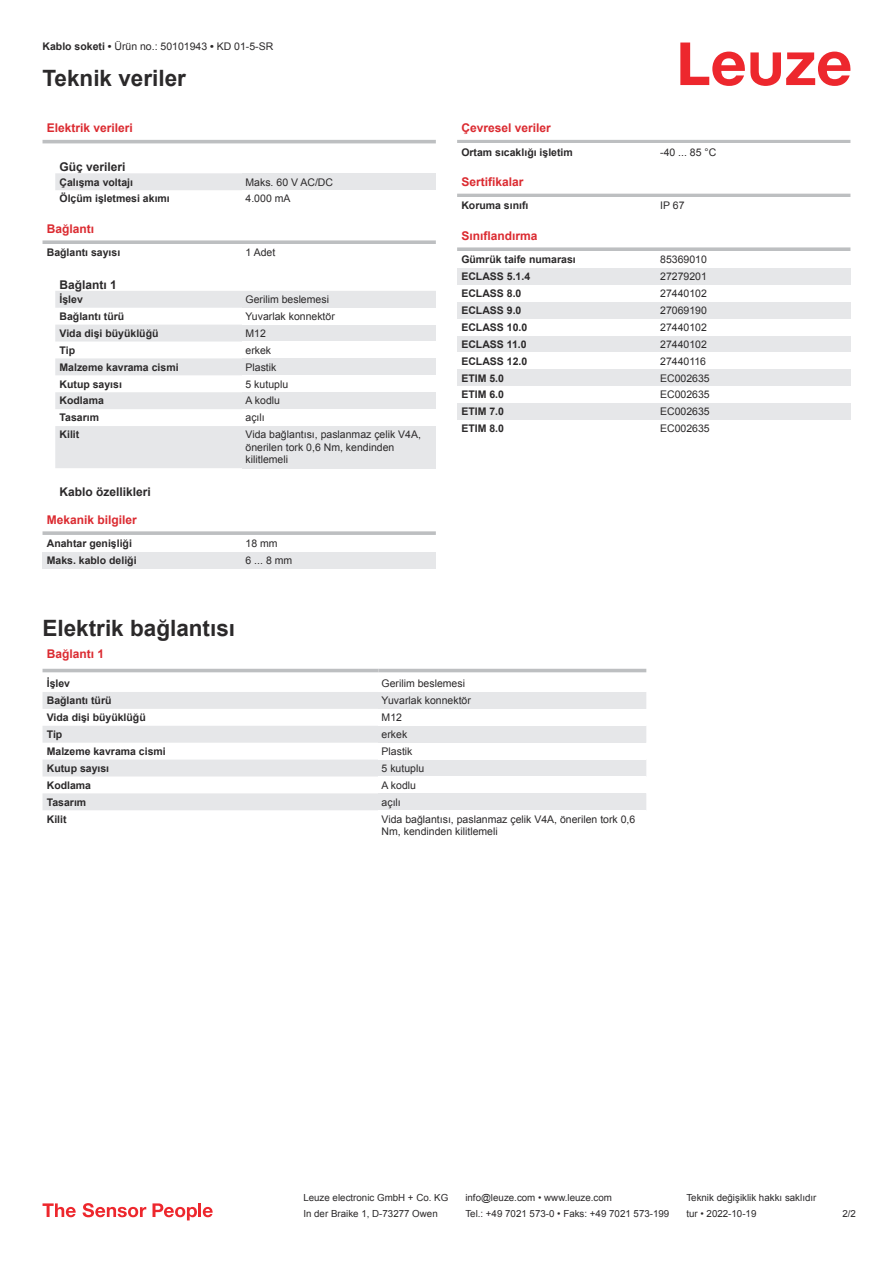
<style>
.page{position:relative;width:893px;height:1263px;background:#fff}
.page>*{position:absolute;margin:0;border:0;box-sizing:border-box;transform-origin:0 0}
.t1{font:700 22.5px "Arial";color:#2b292a}
.t2{font:700 12px "Arial";color:#db2a30}
.t3{font:700 12px "Arial";color:#2b292a}
.t4{font:10.5px/12.6px "Arial";color:#2b292a}
.t5{font:700 10.5px "Arial";color:#2b292a}
.t6{font:9.75px "Arial";color:#2b292a}
.s1{font-weight:700}
</style>
<div class="page">
<svg style="left:680px;top:43px;width:170px;height:43px"></svg>
<svg style="left:55px;top:173px;width:381px;height:296px"></svg>
<hr style="left:43px;top:140px;width:393px;height:3px;background:#bdbfc1">
<div style="left:242px;top:173px;width:194px;height:17px;background:#e6e7e9"></div>
<div style="left:242px;top:190px;width:194px;height:17px;background:#fff"></div>
<div style="left:43px;top:224px;width:393px;height:18px;background:#fff"></div>
<svg style="left:43px;top:240px;width:393px;height:4px;background:#c4c6c7"></svg>
<div style="left:43px;top:244px;width:199px;height:17px;background:#fff"></div>
<div style="left:242px;top:244px;width:194px;height:17px;background:#fff"></div>
<div style="left:242px;top:291px;width:194px;height:17px;background:#e6e7e9"></div>
<div style="left:242px;top:308px;width:194px;height:17px;background:#fff"></div>
<div style="left:242px;top:325px;width:194px;height:16px;background:#e6e7e9"></div>
<div style="left:242px;top:341px;width:194px;height:17px;background:#fff"></div>
<div style="left:242px;top:358px;width:194px;height:17px;background:#e6e7e9"></div>
<div style="left:242px;top:375px;width:194px;height:17px;background:#fff"></div>
<div style="left:242px;top:392px;width:194px;height:17px;background:#e6e7e9"></div>
<div style="left:242px;top:409px;width:194px;height:17px;background:#fff"></div>
<div style="left:242px;top:426px;width:194px;height:42px;background:#e6e7e9"></div>
<svg style="left:43px;top:531px;width:393px;height:4px;background:#c3c5c7"></svg>
<div style="left:43px;top:552px;width:199px;height:17px;background:#e6e7e9"></div>
<div style="left:242px;top:552px;width:194px;height:17px;background:#e6e7e9"></div>
<svg style="left:43px;top:668px;width:603px;height:5px"></svg>
<svg style="left:43px;top:692px;width:335px;height:118px;fill:#e6e7e9"></svg>
<hr style="left:43px;top:669px;width:335px;height:3px;background:#bdbfc1">
<hr style="left:378px;top:669px;width:268px;height:3px;background:#bdbfc1">
<div style="left:378px;top:692px;width:268px;height:17px;background:#e6e7e9"></div>
<div style="left:378px;top:726px;width:268px;height:17px;background:#e6e7e9"></div>
<div style="left:378px;top:759px;width:268px;height:17px;background:#e6e7e9"></div>
<div style="left:378px;top:793px;width:268px;height:17px;background:#e6e7e9"></div>
<hr style="left:457px;top:140px;width:393px;height:3px;background:#bdbfc1">
<hr style="left:457px;top:194px;width:393px;height:3px;background:#bdbfc1">
<svg style="left:457px;top:247px;width:393px;height:4px;background:#c4c6c7"></svg>
<div style="left:457px;top:268px;width:200px;height:17px;background:#e6e7e9"></div>
<div style="left:657px;top:268px;width:193px;height:17px;background:#e6e7e9"></div>
<div style="left:457px;top:302px;width:200px;height:17px;background:#e6e7e9"></div>
<div style="left:657px;top:302px;width:193px;height:17px;background:#e6e7e9"></div>
<div style="left:457px;top:336px;width:200px;height:16px;background:#e6e7e9"></div>
<div style="left:657px;top:336px;width:193px;height:16px;background:#e6e7e9"></div>
<div style="left:457px;top:369px;width:200px;height:17px;background:#e6e7e9"></div>
<div style="left:657px;top:369px;width:193px;height:17px;background:#e6e7e9"></div>
<div style="left:457px;top:403px;width:200px;height:17px;background:#e6e7e9"></div>
<div style="left:657px;top:403px;width:193px;height:17px;background:#e6e7e9"></div>
<svg style="left:43px;top:1203px;width:33px;height:14px"></svg>
<svg style="left:83px;top:1203px;width:63px;height:14px"></svg>
<svg style="left:153px;top:1203px;width:44px;height:17px"></svg>
<hr style="left:198px;top:1203px;width:3px;height:14px;background:#ed272d">
<svg style="left:203px;top:1207px;width:10px;height:10px"></svg>
<p class="t4" style="left:43px;top:41px;width:232px"><span class="s1">Kablo soketi •</span> Ürün no.: 50101943 <span class="s1">•</span> KD 01-5-SR</p>
<h1 class="t1" style="left:43px;top:70px;width:145px">Teknik veriler</h1>
<p class="t2" style="left:47px;top:123px;width:88px">Elektrik verileri</p>
<p class="t3" style="left:60px;top:158px;width:68px">Güç verileri</p>
<p class="t5" style="left:60px;top:174px;width:75px">Çalışma voltajı</p>
<p class="t4" style="left:246px;top:175px;width:89px">Maks. 60 V AC/DC</p>
<p class="t5" style="left:60px;top:191px;width:112px">Ölçüm işletmesi akımı</p>
<p class="t4" style="left:246px;top:192px;width:46px">4.000 mA</p>
<p class="t2" style="left:47px;top:220px;width:49px">Bağlantı</p>
<p class="t5" style="left:47px;top:245px;width:75px">Bağlantı sayısı</p>
<p class="t4" style="left:246px;top:246px;width:31px">1 Adet</p>
<p class="t3" style="left:60px;top:276px;width:59px">Bağlantı 1</p>
<p class="t5" style="left:60px;top:292px;width:25px">İşlev</p>
<p class="t4" style="left:246px;top:293px;width:85px">Gerilim beslemesi</p>
<p class="t5" style="left:60px;top:309px;width:66px">Bağlantı türü</p>
<p class="t4" style="left:246px;top:310px;width:91px">Yuvarlak konnektör</p>
<p class="t5" style="left:60px;top:326px;width:101px">Vida dişi büyüklüğü</p>
<p class="t4" style="left:246px;top:328px;width:22px">M12</p>
<p class="t5" style="left:60px;top:346px;width:17px">Tip</p>
<p class="t4" style="left:246px;top:345px;width:27px">erkek</p>
<p class="t5" style="left:60px;top:360px;width:121px">Malzeme kavrama cismi</p>
<p class="t4" style="left:246px;top:361px;width:32px">Plastik</p>
<p class="t5" style="left:60px;top:376px;width:64px">Kutup sayısı</p>
<p class="t4" style="left:246px;top:378px;width:44px">5 kutuplu</p>
<p class="t5" style="left:60px;top:393px;width:46px">Kodlama</p>
<p class="t4" style="left:246px;top:394px;width:36px">A kodlu</p>
<p class="t5" style="left:60px;top:410px;width:41px">Tasarım</p>
<p class="t4" style="left:246px;top:411px;width:21px">açılı</p>
<p class="t5" style="left:60px;top:431px;width:21px">Kilit</p>
<p class="t4" style="left:246px;top:428px;width:177px">Vida bağlantısı, paslanmaz çelik V4A, önerilen tork 0,6 Nm, kendinden kilitlemeli</p>
<p class="t3" style="left:60px;top:487px;width:93px">Kablo özellikleri</p>
<p class="t2" style="left:47px;top:515px;width:92px">Mekanik bilgiler</p>
<p class="t5" style="left:47px;top:536px;width:87px">Anahtar genişliği</p>
<p class="t4" style="left:246px;top:538px;width:34px">18 mm</p>
<p class="t5" style="left:47px;top:553px;width:91px">Maks. kablo deliği</p>
<p class="t4" style="left:246px;top:554px;width:48px">6 ... 8 mm</p>
<p class="t2" style="left:461px;top:123px;width:91px">Çevresel veriler</p>
<p class="t5" style="left:461px;top:145px;width:113px">Ortam sıcaklığı işletim</p>
<p class="t4" style="left:660px;top:147px;width:58px">-40 ... 85 °C</p>
<p class="t2" style="left:461px;top:177px;width:64px">Sertifikalar</p>
<p class="t5" style="left:461px;top:198px;width:69px">Koruma sınıfı</p>
<p class="t4" style="left:660px;top:199px;width:26px">IP 67</p>
<p class="t2" style="left:461px;top:227px;width:78px">Sınıflandırma</p>
<p class="t5" style="left:461px;top:252px;width:116px">Gümrük taife numarası</p>
<p class="t4" style="left:660px;top:253px;width:48px">85369010</p>
<p class="t5" style="left:461px;top:269px;width:70px">ECLASS 5.1.4</p>
<p class="t4" style="left:660px;top:271px;width:48px">27279201</p>
<p class="t5" style="left:461px;top:289px;width:62px">ECLASS 8.0</p>
<p class="t4" style="left:660px;top:288px;width:48px">27440102</p>
<p class="t5" style="left:461px;top:306px;width:62px">ECLASS 9.0</p>
<p class="t4" style="left:660px;top:304px;width:48px">27069190</p>
<p class="t5" style="left:461px;top:320px;width:67px">ECLASS 10.0</p>
<p class="t4" style="left:660px;top:322px;width:48px">27440102</p>
<p class="t5" style="left:461px;top:337px;width:67px">ECLASS 11.0</p>
<p class="t4" style="left:660px;top:339px;width:48px">27440102</p>
<p class="t5" style="left:461px;top:354px;width:67px">ECLASS 12.0</p>
<p class="t4" style="left:660px;top:355px;width:47px">27440116</p>
<p class="t5" style="left:461px;top:374px;width:44px">ETIM 5.0</p>
<p class="t4" style="left:660px;top:371px;width:51px">EC002635</p>
<p class="t5" style="left:461px;top:391px;width:44px">ETIM 6.0</p>
<p class="t4" style="left:660px;top:388px;width:51px">EC002635</p>
<p class="t5" style="left:461px;top:408px;width:44px">ETIM 7.0</p>
<p class="t4" style="left:660px;top:405px;width:51px">EC002635</p>
<p class="t5" style="left:461px;top:425px;width:44px">ETIM 8.0</p>
<p class="t4" style="left:660px;top:422px;width:51px">EC002635</p>
<h1 class="t1" style="left:43px;top:612px;width:194px">Elektrik bağlantısı</h1>
<p class="t2" style="left:47px;top:645px;width:59px">Bağlantı 1</p>
<p class="t5" style="left:47px;top:676px;width:25px">İşlev</p>
<p class="t4" style="left:382px;top:677px;width:85px">Gerilim beslemesi</p>
<p class="t5" style="left:47px;top:693px;width:66px">Bağlantı türü</p>
<p class="t4" style="left:382px;top:694px;width:91px">Yuvarlak konnektör</p>
<p class="t5" style="left:47px;top:710px;width:101px">Vida dişi büyüklüğü</p>
<p class="t4" style="left:382px;top:712px;width:22px">M12</p>
<p class="t5" style="left:47px;top:730px;width:17px">Tip</p>
<p class="t4" style="left:382px;top:729px;width:27px">erkek</p>
<p class="t5" style="left:47px;top:744px;width:121px">Malzeme kavrama cismi</p>
<p class="t4" style="left:382px;top:745px;width:32px">Plastik</p>
<p class="t5" style="left:47px;top:761px;width:64px">Kutup sayısı</p>
<p class="t4" style="left:382px;top:763px;width:44px">5 kutuplu</p>
<p class="t5" style="left:47px;top:778px;width:46px">Kodlama</p>
<p class="t4" style="left:382px;top:779px;width:36px">A kodlu</p>
<p class="t5" style="left:47px;top:794px;width:41px">Tasarım</p>
<p class="t4" style="left:382px;top:795px;width:21px">açılı</p>
<p class="t5" style="left:47px;top:815px;width:21px">Kilit</p>
<p class="t4" style="left:382px;top:812px;width:255px">Vida bağlantısı, paslanmaz çelik V4A, önerilen tork 0,6<br>Nm, kendinden kilitlemeli</p>
<p class="t6" style="left:303px;top:1194px;width:146px">Leuze electronic GmbH + Co. KG</p>
<p class="t6" style="left:465px;top:1194px;width:148px">info@leuze.com • www.leuze.com</p>
<p class="t6" style="left:686px;top:1191px;width:132px">Teknik değişiklik hakkı saklıdır</p>
<p class="t6" style="left:303px;top:1210px;width:136px">In der Braike 1, D-73277 Owen</p>
<p class="t6" style="left:465px;top:1207px;width:205px">Tel.: +49 7021 573-0 • Faks: +49 7021 573-199</p>
<p class="t6" style="left:686px;top:1210px;width:72px">tur • 2022-10-19</p>
<p class="t6" style="left:842px;top:1210px;width:15px">2 /2</p>
</div>
